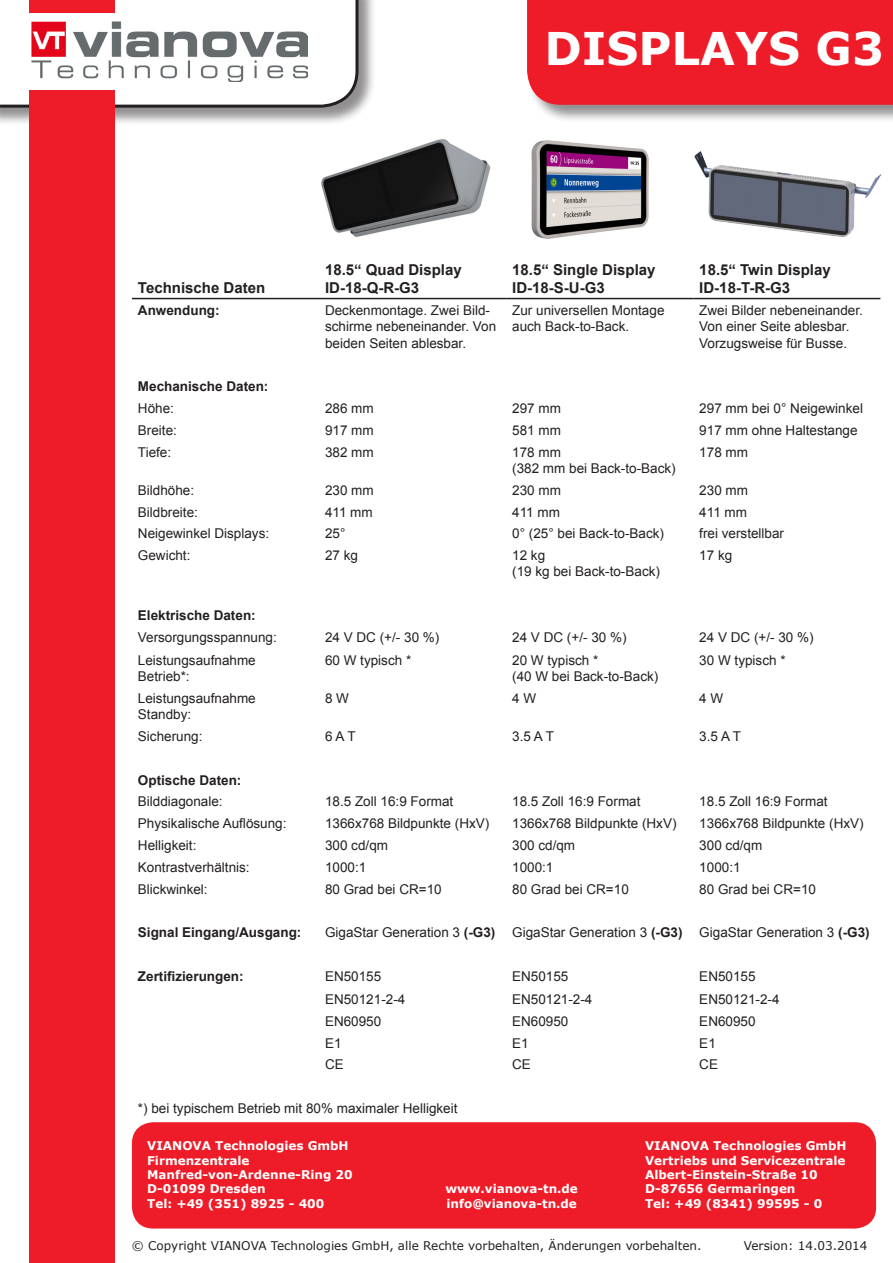
<style>
.page{position:relative;width:893px;height:1263px;background:#fff}
.page>*{position:absolute;margin:0;border:0;box-sizing:border-box;transform-origin:0 0}
.t1{font:700 45px "Verdana";color:#fff}
.t2{font:700 15px "Arial";color:#231f20}
.t3{font:13.5px/16.2px "Arial";color:#231f20}
.t4{font:700 13.5px "Arial";color:#231f20}
.t5{font:700 12px "Verdana";color:#fff}
.t6{font:12px "Verdana";color:#231f20}
.s1{font-weight:700}
</style>
<div class="page">
<div style="left:0;top:0;width:376px;height:126px;background:#231f20;opacity:.5"></div>
<svg style="left:0;top:0;width:360px;height:109px"></svg>
<div style="left:527px;top:0;width:366px;height:123px;background:#231f20;opacity:.5"></div>
<div style="left:527px;top:0;width:366px;height:105px;background:#ee1c28"></div>
<div style="left:30px;top:0;width:85px;height:1263px;background:#ee1c28"></div>
<div style="left:4px;top:13px;width:315px;height:77px;background:#fff"></div>
<img style="left:31px;top:22px;width:277px;height:59px">
<div style="left:132px;top:1122px;width:744px;height:106px;background:#ee1c28;border-radius:21px"></div>
<hr style="left:132px;top:298px;width:187px;height:1px;background:#231f20">
<hr style="left:319px;top:298px;width:187px;height:1px;background:#231f20">
<hr style="left:506px;top:298px;width:187px;height:1px;background:#231f20">
<hr style="left:693px;top:298px;width:187px;height:1px;background:#231f20">
<img style="left:321px;top:139px;width:170px;height:98px">
<img style="left:694px;top:151px;width:188px;height:87px">
<img style="left:531px;top:140px;width:118px;height:99px">
<p class="t1" style="left:545px;top:16px;width:341px">DISPLAYS G3</p>
<p class="t2" style="left:138px;top:277px;width:129px">Technische Daten</p>
<p class="t2" style="left:325px;top:259px;width:138px">18.5“ Quad Display</p>
<p class="t2" style="left:325px;top:277px;width:96px">ID-18-Q-R-G3</p>
<p class="t2" style="left:512px;top:259px;width:145px">18.5“ Single Display</p>
<p class="t2" style="left:512px;top:277px;width:94px">ID-18-S-U-G3</p>
<p class="t2" style="left:699px;top:259px;width:133px">18.5“ Twin Display</p>
<p class="t2" style="left:699px;top:277px;width:92px">ID-18-T-R-G3</p>
<p class="t4" style="left:138px;top:301px;width:83px">Anwendung:</p>
<p class="t3" style="left:325px;top:302px;width:173px">Deckenmontage. Zwei Bild&shy;schirme nebeneinander. Von beiden Seiten ablesbar.</p>
<p class="t3" style="left:512px;top:302px;width:154px">Zur universellen Montage auch Back-to-Back.</p>
<p class="t3" style="left:699px;top:302px;width:165px">Zwei Bilder nebeneinander.<br>Von einer Seite ablesbar.<br>Vorzugsweise für Busse.</p>
<p class="t4" style="left:138px;top:377px;width:132px">Mechanische Daten:</p>
<p class="t3" style="left:138px;top:400px;width:38px">Höhe:</p>
<p class="t3" style="left:325px;top:400px;width:50px">286 mm</p>
<p class="t3" style="left:512px;top:400px;width:50px">297 mm</p>
<p class="t3" style="left:699px;top:400px;width:165px">297 mm bei 0° Neigewinkel</p>
<p class="t3" style="left:138px;top:422px;width:41px">Breite:</p>
<p class="t3" style="left:325px;top:422px;width:50px">917 mm</p>
<p class="t3" style="left:512px;top:422px;width:50px">581 mm</p>
<p class="t3" style="left:699px;top:422px;width:160px">917 mm ohne Haltestange</p>
<p class="t3" style="left:138px;top:444px;width:35px">Tiefe:</p>
<p class="t3" style="left:325px;top:444px;width:50px">382 mm</p>
<p class="t3" style="left:512px;top:444px;width:50px">178 mm</p>
<p class="t3" style="left:512px;top:460px;width:165px">(382 mm bei Back-to-Back)</p>
<p class="t3" style="left:699px;top:444px;width:50px">178 mm</p>
<p class="t3" style="left:138px;top:482px;width:58px">Bildhöhe:</p>
<p class="t3" style="left:325px;top:482px;width:50px">230 mm</p>
<p class="t3" style="left:512px;top:482px;width:50px">230 mm</p>
<p class="t3" style="left:699px;top:482px;width:50px">230 mm</p>
<p class="t3" style="left:138px;top:504px;width:62px">Bildbreite:</p>
<p class="t3" style="left:325px;top:504px;width:49px">411 mm</p>
<p class="t3" style="left:512px;top:504px;width:49px">411 mm</p>
<p class="t3" style="left:699px;top:504px;width:49px">411 mm</p>
<p class="t3" style="left:138px;top:526px;width:133px">Neigewinkel Displays:</p>
<p class="t3" style="left:325px;top:526px;width:22px">25°</p>
<p class="t3" style="left:512px;top:526px;width:153px">0° (25° bei Back-to-Back)</p>
<p class="t3" style="left:699px;top:526px;width:86px">frei verstellbar</p>
<p class="t3" style="left:138px;top:547px;width:54px">Gewicht:</p>
<p class="t3" style="left:325px;top:547px;width:35px">27 kg</p>
<p class="t3" style="left:512px;top:547px;width:35px">12 kg</p>
<p class="t3" style="left:512px;top:564px;width:149px">(19 kg bei Back-to-Back)</p>
<p class="t3" style="left:699px;top:547px;width:35px">17 kg</p>
<p class="t4" style="left:138px;top:606px;width:119px">Elektrische Daten:</p>
<p class="t3" style="left:138px;top:629px;width:140px">Versorgungsspannung:</p>
<p class="t3" style="left:325px;top:629px;width:116px">24 V DC (+/- 30 %)</p>
<p class="t3" style="left:512px;top:629px;width:116px">24 V DC (+/- 30 %)</p>
<p class="t3" style="left:699px;top:629px;width:116px">24 V DC (+/- 30 %)</p>
<p class="t3" style="left:138px;top:652px;width:119px">Leistungsaufnahme</p>
<p class="t3" style="left:138px;top:668px;width:53px">Betrieb*:</p>
<p class="t3" style="left:325px;top:652px;width:88px">60 W typisch *</p>
<p class="t3" style="left:512px;top:652px;width:88px">20 W typisch *</p>
<p class="t3" style="left:512px;top:668px;width:148px">(40 W bei Back-to-Back)</p>
<p class="t3" style="left:699px;top:652px;width:88px">30 W typisch *</p>
<p class="t3" style="left:138px;top:690px;width:119px">Leistungsaufnahme</p>
<p class="t3" style="left:138px;top:706px;width:55px">Standby:</p>
<p class="t3" style="left:325px;top:690px;width:26px">8 W</p>
<p class="t3" style="left:512px;top:690px;width:26px">4 W</p>
<p class="t3" style="left:699px;top:690px;width:26px">4 W</p>
<p class="t3" style="left:138px;top:728px;width:66px">Sicherung:</p>
<p class="t3" style="left:325px;top:728px;width:32px">6 A T</p>
<p class="t3" style="left:512px;top:728px;width:43px">3.5 A T</p>
<p class="t3" style="left:699px;top:728px;width:43px">3.5 A T</p>
<p class="t4" style="left:138px;top:771px;width:105px">Optische Daten:</p>
<p class="t3" style="left:138px;top:794px;width:86px">Bilddiagonale:</p>
<p class="t3" style="left:325px;top:794px;width:130px">18.5 Zoll 16:9 Format</p>
<p class="t3" style="left:512px;top:794px;width:130px">18.5 Zoll 16:9 Format</p>
<p class="t3" style="left:699px;top:794px;width:130px">18.5 Zoll 16:9 Format</p>
<p class="t3" style="left:138px;top:815px;width:150px">Physikalische Auflösung:</p>
<p class="t3" style="left:325px;top:815px;width:166px">1366x768 Bildpunkte (HxV)</p>
<p class="t3" style="left:512px;top:815px;width:166px">1366x768 Bildpunkte (HxV)</p>
<p class="t3" style="left:699px;top:815px;width:166px">1366x768 Bildpunkte (HxV)</p>
<p class="t3" style="left:138px;top:837px;width:60px">Helligkeit:</p>
<p class="t3" style="left:325px;top:837px;width:65px">300 cd/qm</p>
<p class="t3" style="left:512px;top:837px;width:65px">300 cd/qm</p>
<p class="t3" style="left:699px;top:837px;width:65px">300 cd/qm</p>
<p class="t3" style="left:138px;top:859px;width:113px">Kontrastverhältnis:</p>
<p class="t3" style="left:325px;top:859px;width:43px">1000:1</p>
<p class="t3" style="left:512px;top:859px;width:43px">1000:1</p>
<p class="t3" style="left:699px;top:859px;width:43px">1000:1</p>
<p class="t3" style="left:138px;top:881px;width:71px">Blickwinkel:</p>
<p class="t3" style="left:325px;top:881px;width:118px">80 Grad bei CR=10</p>
<p class="t3" style="left:512px;top:881px;width:118px">80 Grad bei CR=10</p>
<p class="t3" style="left:699px;top:881px;width:118px">80 Grad bei CR=10</p>
<p class="t4" style="left:138px;top:924px;width:165px">Signal Eingang/Ausgang:</p>
<p class="t3" style="left:325px;top:925px;width:172px">GigaStar Generation 3 <span class="s1">(-G3)</span></p>
<p class="t3" style="left:512px;top:925px;width:172px">GigaStar Generation 3 <span class="s1">(-G3)</span></p>
<p class="t3" style="left:699px;top:925px;width:172px">GigaStar Generation 3 <span class="s1">(-G3)</span></p>
<p class="t4" style="left:138px;top:967px;width:107px">Zertifizierungen:</p>
<p class="t3" style="left:325px;top:968px;width:58px">EN50155</p>
<p class="t3" style="left:512px;top:968px;width:58px">EN50155</p>
<p class="t3" style="left:699px;top:968px;width:58px">EN50155</p>
<p class="t3" style="left:325px;top:991px;width:82px">EN50121-2-4</p>
<p class="t3" style="left:512px;top:991px;width:82px">EN50121-2-4</p>
<p class="t3" style="left:699px;top:991px;width:82px">EN50121-2-4</p>
<p class="t3" style="left:325px;top:1013px;width:58px">EN60950</p>
<p class="t3" style="left:512px;top:1013px;width:58px">EN60950</p>
<p class="t3" style="left:699px;top:1013px;width:58px">EN60950</p>
<p class="t3" style="left:325px;top:1035px;width:18px">E1</p>
<p class="t3" style="left:512px;top:1035px;width:18px">E1</p>
<p class="t3" style="left:699px;top:1035px;width:18px">E1</p>
<p class="t3" style="left:325px;top:1057px;width:20px">CE</p>
<p class="t3" style="left:512px;top:1057px;width:20px">CE</p>
<p class="t3" style="left:699px;top:1057px;width:20px">CE</p>
<p class="t3" style="left:138px;top:1100px;width:321px">*) bei typischem Betrieb mit 80% maximaler Helligkeit</p>
<p class="t5" style="left:147px;top:1137px;width:203px">VIANOVA Technologies GmbH</p>
<p class="t5" style="left:147px;top:1152px;width:104px">Firmenzentrale</p>
<p class="t5" style="left:147px;top:1166px;width:207px">Manfred-von-Ardenne-Ring 20</p>
<p class="t5" style="left:147px;top:1180px;width:120px">D-01099 Dresden</p>
<p class="t5" style="left:147px;top:1195px;width:179px">Tel: +49 (351) 8925 - 400</p>
<p class="t5" style="left:445px;top:1180px;width:134px">www.vianova-tn.de</p>
<p class="t5" style="left:446px;top:1195px;width:132px">info@vianova-tn.de</p>
<p class="t5" style="left:645px;top:1137px;width:203px">VIANOVA Technologies GmbH</p>
<p class="t5" style="left:645px;top:1152px;width:202px">Vertriebs und Servicezentrale</p>
<p class="t5" style="left:645px;top:1166px;width:174px">Albert-Einstein-Straße 10</p>
<p class="t5" style="left:645px;top:1180px;width:152px">D-87656 Germaringen</p>
<p class="t5" style="left:645px;top:1195px;width:179px">Tel: +49 (8341) 99595 - 0</p>
<p class="t6" style="left:132px;top:1237px;width:571px">© Copyright VIANOVA Technologies GmbH, alle Rechte vorbehalten, Änderungen vorbehalten.</p>
<p class="t6" style="left:744px;top:1237px;width:125px">Version: 14.03.2014</p>
</div>
